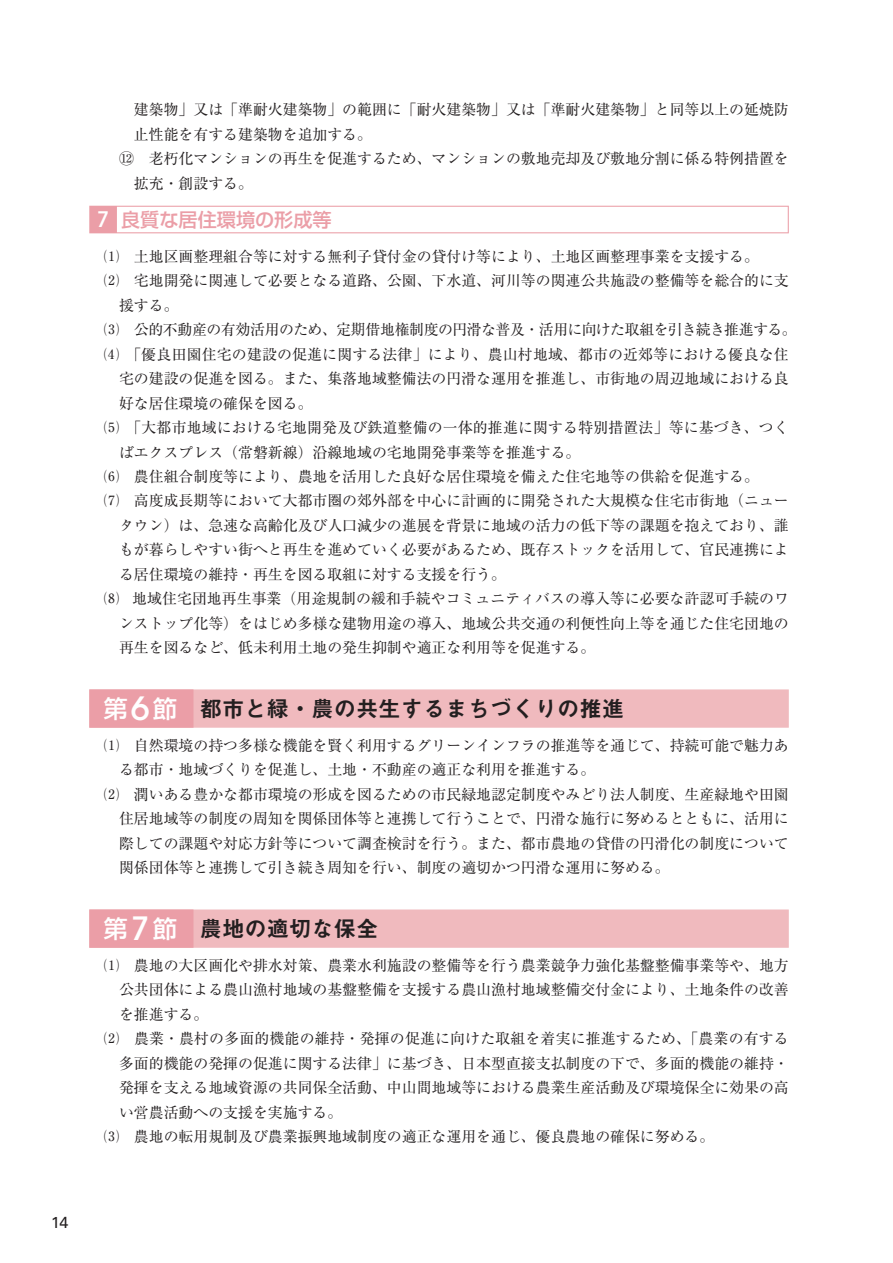
<style>
.page{position:relative;width:893px;height:1263px;background:#fff}
.page>*{position:absolute;margin:0;border:0;box-sizing:border-box;transform-origin:0 0}
.t1{font:22.35px "Midashi Go Pro MB31";color:#231f20}
.t2{font:500 19.2px "Shin Go Pro";color:#eb9ea7}
.t3{font:15.9px "Univers LT Std";color:#231f20}
.t4{font:14.85px "Ryumin Pro";color:#231f20}
.t5{font:14.85px "Ryumin Pro";letter-spacing:-.03em;color:#231f20}
.s1{font-family:"ITC Avant Garde Std";font-size:21.3px;color:#fff}
.s2{font-family:"Shin Go Pro";font-weight:500;font-size:24.45px;color:#fff}
.s3{font-family:"ITC Avant Garde Std";font-weight:500;font-size:31.95px;color:#fff}
</style>
<div class="page">
<div style="left:89px;top:206px;width:700px;height:27px;background:#eb9ea7"></div>
<div style="left:117px;top:207px;width:671px;height:25px;background:#fff"></div>
<div style="left:89px;top:689px;width:700px;height:39px;background:#f0babe"></div>
<div style="left:89px;top:689px;width:104px;height:39px;background:#eb9ea7"></div>
<div style="left:89px;top:909px;width:700px;height:39px;background:#f0babe"></div>
<div style="left:89px;top:909px;width:104px;height:39px;background:#eb9ea7"></div>
<p class="t3" style="left:51px;top:1213px;width:19px">14</p>
<p class="t4" style="left:134px;top:98px;width:656px">建築物」又は「準耐火建築物」の範囲に「耐火建築物」又は「準耐火建築物」と同等以上の延焼防</p>
<p class="t4" style="left:134px;top:122px;width:240px">止性能を有する建築物を追加する。</p>
<p class="t4" style="left:119px;top:147px;width:671px">⑫　老朽化マンションの再生を促進するため、マンションの敷地売却及び敷地分割に係る特例措置を</p>
<p class="t4" style="left:134px;top:171px;width:121px">拡充・創設する。</p>
<p class="t2" style="left:97px;top:204px;width:236px"><span class="s1">7</span> 良質な居住環境の形成等</p>
<p class="t4" style="left:104px;top:245px;width:656px">⑴　土地区画整理組合等に対する無利子貸付金の貸付け等により、土地区画整理事業を支援する。</p>
<p class="t4" style="left:104px;top:269px;width:686px">⑵　宅地開発に関連して必要となる道路、公園、下水道、河川等の関連公共施設の整備等を総合的に支</p>
<p class="t4" style="left:119px;top:294px;width:61px">援する。</p>
<p class="t5" style="left:104px;top:318px;width:694px">⑶　公的不動産の有効活用のため、定期借地権制度の円滑な普及・活用に向けた取組を引き続き推進する。</p>
<p class="t4" style="left:104px;top:342px;width:686px">⑷　「優良田園住宅の建設の促進に関する法律」により、農山村地域、都市の近郊等における優良な住</p>
<p class="t4" style="left:119px;top:367px;width:671px">宅の建設の促進を図る。また、集落地域整備法の円滑な運用を推進し、市街地の周辺地域における良</p>
<p class="t4" style="left:119px;top:391px;width:195px">好な居住環境の確保を図る。</p>
<p class="t4" style="left:104px;top:416px;width:686px">⑸　「大都市地域における宅地開発及び鉄道整備の一体的推進に関する特別措置法」等に基づき、つく</p>
<p class="t4" style="left:119px;top:440px;width:463px">ばエクスプレス（常磐新線）沿線地域の宅地開発事業等を推進する。</p>
<p class="t4" style="left:104px;top:465px;width:656px">⑹　農住組合制度等により、農地を活用した良好な居住環境を備えた住宅地等の供給を促進する。</p>
<p class="t4" style="left:104px;top:489px;width:686px">⑺　高度成長期等において大都市圏の郊外部を中心に計画的に開発された大規模な住宅市街地（ニュー</p>
<p class="t4" style="left:119px;top:514px;width:671px">タウン）は、急速な高齢化及び人口減少の進展を背景に地域の活力の低下等の課題を抱えており、誰</p>
<p class="t4" style="left:119px;top:538px;width:671px">もが暮らしやすい街へと再生を進めていく必要があるため、既存ストックを活用して、官民連携によ</p>
<p class="t4" style="left:119px;top:562px;width:388px">る居住環境の維持・再生を図る取組に対する支援を行う。</p>
<p class="t4" style="left:104px;top:587px;width:686px">⑻ 地域住宅団地再生事業（用途規制の緩和手続やコミュニティバスの導入等に必要な許認可手続のワ</p>
<p class="t4" style="left:119px;top:611px;width:671px">ンストップ化等）をはじめ多様な建物用途の導入、地域公共交通の利便性向上等を通じた住宅団地の</p>
<p class="t4" style="left:119px;top:636px;width:478px">再生を図るなど、低未利用土地の発生抑制や適正な利用等を促進する。</p>
<h1 class="t1" style="left:103px;top:691px;width:522px"><span class="s2">第</span><span class="s3">6</span><span class="s2">節</span> 都市と緑・農の共生するまちづくりの推進</h1>
<p class="t4" style="left:104px;top:734px;width:686px">⑴　自然環境の持つ多様な機能を賢く利用するグリーンインフラの推進等を通じて、持続可能で魅力あ</p>
<p class="t4" style="left:119px;top:758px;width:478px">る都市・地域づくりを促進し、土地・不動産の適正な利用を推進する。</p>
<p class="t4" style="left:104px;top:782px;width:686px">⑵　潤いある豊かな都市環境の形成を図るための市民緑地認定制度やみどり法人制度、生産緑地や田園</p>
<p class="t4" style="left:119px;top:807px;width:671px">住居地域等の制度の周知を関係団体等と連携して行うことで、円滑な施行に努めるとともに、活用に</p>
<p class="t4" style="left:119px;top:831px;width:671px">際しての課題や対応方針等について調査検討を行う。また、都市農地の貸借の円滑化の制度について</p>
<p class="t4" style="left:119px;top:856px;width:552px">関係団体等と連携して引き続き周知を行い、制度の適切かつ円滑な運用に努める。</p>
<h1 class="t1" style="left:103px;top:911px;width:277px"><span class="s2">第</span><span class="s3">7</span><span class="s2">節</span> 農地の適切な保全</h1>
<p class="t4" style="left:104px;top:954px;width:686px">⑴　農地の大区画化や排水対策、農業水利施設の整備等を行う農業競争力強化基盤整備事業等や、地方</p>
<p class="t4" style="left:119px;top:978px;width:671px">公共団体による農山漁村地域の基盤整備を支援する農山漁村地域整備交付金により、土地条件の改善</p>
<p class="t4" style="left:119px;top:1003px;width:91px">を推進する。</p>
<p class="t4" style="left:104px;top:1027px;width:686px">⑵　農業・農村の多面的機能の維持・発揮の促進に向けた取組を着実に推進するため、「農業の有する</p>
<p class="t4" style="left:119px;top:1051px;width:671px">多面的機能の発揮の促進に関する法律」に基づき、日本型直接支払制度の下で、多面的機能の維持・</p>
<p class="t4" style="left:119px;top:1076px;width:671px">発揮を支える地域資源の共同保全活動、中山間地域等における農業生産活動及び環境保全に効果の高</p>
<p class="t4" style="left:119px;top:1100px;width:225px">い営農活動への支援を実施する。</p>
<p class="t4" style="left:104px;top:1125px;width:612px">⑶　農地の転用規制及び農業振興地域制度の適正な運用を通じ、優良農地の確保に努める。</p>
</div>
